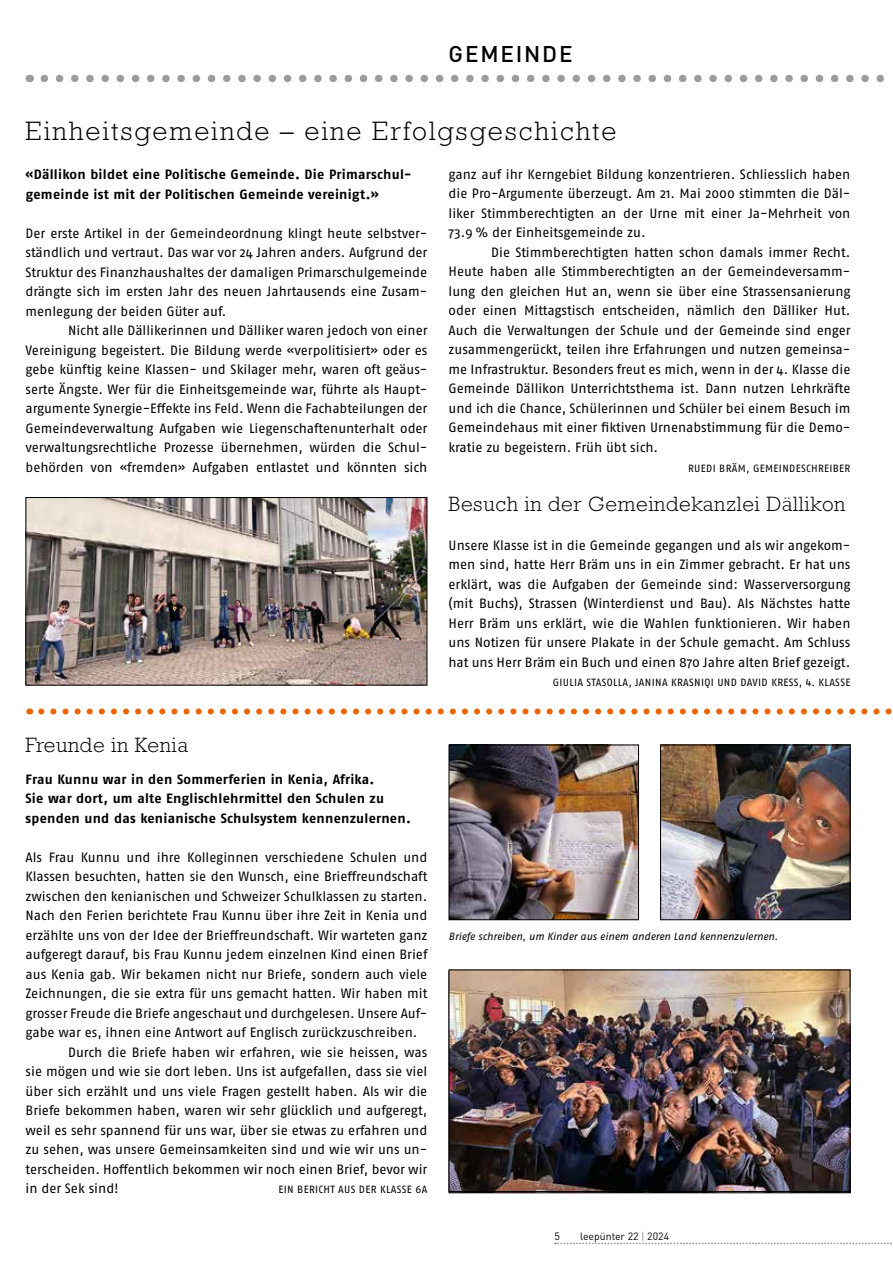
<style>
.page{position:relative;width:893px;height:1263px;background:#fff}
.page>*{position:absolute;margin:0;border:0;box-sizing:border-box;transform-origin:0 0}
.t1{font:300 27px "Rockwell Std";letter-spacing:.075em;color:#000}
.t2{font:500 22.5px "DINOT";letter-spacing:.08em;color:#000}
.t3{font:300 21px "Rockwell Std";letter-spacing:.03em;color:#000}
.t4{font:13.5px/19.5px "Fago OT";letter-spacing:-.005em;color:#000;text-align:justify}
.t5{font:700 13.5px/19.5px "Fago OT";letter-spacing:.02em;color:#000}
.t6{font:10.5px "Fago OT";letter-spacing:.03em;color:#000}
.t7{font:italic 10.5px "Fago OT";letter-spacing:-.005em;color:#000}
.t8{font:10.5px "DINOT";color:#000}
.s1{color:#868786}
</style>
<div class="page">
<svg style="left:44px;top:75px;width:840px;height:7px"></svg>
<svg style="left:555px;top:1243px;width:337px;height:1px"></svg>
<img style="left:28px;top:499px;width:397px;height:184px">
<div style="left:26px;top:497px;width:401px;height:188px;border:1px solid #000"></div>
<img style="left:451px;top:747px;width:186px;height:171px">
<div style="left:449px;top:745px;width:190px;height:175px;border:1px solid #000"></div>
<img style="left:662px;top:747px;width:186px;height:171px">
<div style="left:660px;top:745px;width:190px;height:175px;border:1px solid #000"></div>
<img style="left:451px;top:971px;width:397px;height:219px">
<div style="left:449px;top:969px;width:401px;height:223px;border:1px solid #000"></div>
<svg style="left:41px;top:708px;width:851px;height:6px"></svg>
<h2 class="t2" style="left:449px;top:39px;width:126px">GEMEINDE</h2>
<h1 class="t1" style="left:26px;top:116px;width:592px">Einheitsgemeinde – eine Erfolgsgeschichte</h1>
<p class="t5" style="left:26px;top:165px;width:387px">«Dällikon bildet eine Politische Gemeinde. Die Primarschul&shy;gemeinde ist mit der Politischen Gemeinde vereinigt.»</p>
<p class="t4" style="left:26px;top:223px;width:403px">Der erste Artikel in der Gemeindeordnung klingt heute selbstver&shy;ständlich und vertraut. Das war vor 24 Jahren anders. Aufgrund der Struktur des Finanzhaushaltes der damaligen Primarschulgemeinde drängte sich im ersten Jahr des neuen Jahrtausends eine Zusam&shy;menlegung der beiden Güter auf.</p>
<p class="t4" style="left:26px;top:321px;width:403px;text-indent:43px">Nicht alle Dällikerinnen und Dälliker waren jedoch von einer Vereinigung begeistert. Die Bildung werde «verpolitisiert» oder es gebe künftig keine Klassen- und Skilager mehr, waren oft geäus&shy;serte Ängste. Wer für die Einheitsgemeinde war, führte als Haupt&shy;argumente Synergie-Effekte ins Feld. Wenn die Fachabteilungen der Gemeindeverwaltung Aufgaben wie Liegenschaftenunterhalt oder verwaltungsrechtliche Prozesse übernehmen, würden die Schul&shy;behörden von «fremden» Aufgaben entlastet und könnten sich</p>
<h3 class="t3" style="left:26px;top:733px;width:164px">Freunde in Kenia</h3>
<p class="t5" style="left:26px;top:769px;width:387px">Frau Kunnu war in den Sommerferien in Kenia, Afrika.<br>Sie war dort, um alte Englischlehrmittel den Schulen zu spenden und das kenianische Schulsystem kennenzulernen.</p>
<p class="t4" style="left:26px;top:847px;width:403px">Als Frau Kunnu und ihre Kolleginnen verschiedene Schulen und</p>
<p class="t4" style="left:26px;top:867px;width:403px">Klassen besuchten, hatten sie den Wunsch, eine Brieffreundschaft</p>
<p class="t4" style="left:26px;top:886px;width:403px">zwischen den kenianischen und Schweizer Schulklassen zu starten.</p>
<p class="t4" style="left:26px;top:906px;width:403px">Nach den Ferien berichtete Frau Kunnu über ihre Zeit in Kenia und</p>
<p class="t4" style="left:26px;top:925px;width:403px">erzählte uns von der Idee der Brieffreundschaft. Wir warteten ganz</p>
<p class="t4" style="left:26px;top:945px;width:403px">aufgeregt darauf, bis Frau Kunnu jedem einzelnen Kind einen Brief</p>
<p class="t4" style="left:26px;top:964px;width:403px">aus Kenia gab. Wir bekamen nicht nur Briefe, sondern auch viele</p>
<p class="t4" style="left:26px;top:983px;width:403px">Zeichnungen, die sie extra für uns gemacht hatten. Wir haben mit</p>
<p class="t4" style="left:26px;top:1003px;width:403px">grosser Freude die Briefe angeschaut und durchgelesen. Unsere Auf-</p>
<p class="t4" style="left:26px;top:1022px;width:393px">gabe war es, ihnen eine Antwort auf Englisch zurückzuschreiben.</p>
<p class="t4" style="left:68px;top:1042px;width:361px">Durch die Briefe haben wir erfahren, wie sie heissen, was</p>
<p class="t4" style="left:26px;top:1061px;width:403px">sie mögen und wie sie dort leben. Uns ist aufgefallen, dass sie viel</p>
<p class="t4" style="left:26px;top:1081px;width:403px">über sich erzählt und uns viele Fragen gestellt haben. Als wir die</p>
<p class="t4" style="left:26px;top:1100px;width:403px">Briefe bekommen haben, waren wir sehr glücklich und aufgeregt,</p>
<p class="t4" style="left:26px;top:1120px;width:403px">weil es sehr spannend für uns war, über sie etwas zu erfahren und</p>
<p class="t4" style="left:26px;top:1139px;width:403px">zu sehen, was unsere Gemeinsamkeiten sind und wie wir uns un-</p>
<p class="t4" style="left:26px;top:1159px;width:403px">terscheiden. Hoffentlich bekommen wir noch einen Brief, bevor wir</p>
<p class="t4" style="left:26px;top:1178px;width:95px">in der Sek sind!</p>
<p class="t6" style="left:278px;top:1183px;width:150px">EIN BERICHT AUS DER KLASSE 6A</p>
<p class="t4" style="left:449px;top:164px;width:403px">ganz auf ihr Kerngebiet Bildung konzentrieren. Schliesslich haben die Pro-Argumente überzeugt. Am 21. Mai 2000 stimmten die Däl&shy;liker Stimmberechtigten an der Urne mit einer Ja-Mehrheit von 73.9 % der Einheitsgemeinde zu.</p>
<p class="t4" style="left:449px;top:242px;width:403px;text-indent:43px">Die Stimmberechtigten hatten schon damals immer Recht.<br>Heute haben alle Stimmberechtigten an der Gemeindeversamm&shy;lung den gleichen Hut an, wenn sie über eine Strassensanierung oder einen Mittagstisch entscheiden, nämlich den Dälliker Hut.<br>Auch die Verwaltungen der Schule und der Gemeinde sind enger zusammengerückt, teilen ihre Erfahrungen und nutzen gemeinsa&shy;me Infrastruktur. Besonders freut es mich, wenn in der 4. Klasse die Gemeinde Dällikon Unterrichtsthema ist. Dann nutzen Lehrkräfte und ich die Chance, Schülerinnen und Schüler bei einem Besuch im Gemeindehaus mit einer fiktiven Urnenabstimmung für die Demo&shy;kratie zu begeistern. Früh übt sich.</p>
<p class="t6" style="left:688px;top:462px;width:164px">RUEDI BRÄM, GEMEINDESCHREIBER</p>
<h3 class="t3" style="left:449px;top:491px;width:398px">Besuch in der Gemeindekanzlei Dällikon</h3>
<p class="t4" style="left:449px;top:535px;width:403px">Unsere Klasse ist in die Gemeinde gegangen und als wir angekom&shy;men sind, hatte Herr Bräm uns in ein Zimmer gebracht. Er hat uns erklärt, was die Aufgaben der Gemeinde sind: Wasserversorgung (mit Buchs), Strassen (Winterdienst und Bau). Als Nächstes hatte Herr Bräm uns erklärt, wie die Wahlen funktionieren. Wir haben uns Notizen für unsere Plakate in der Schule gemacht. Am Schluss hat uns Herr Bräm ein Buch und einen 870 Jahre alten Brief gezeigt.</p>
<p class="t6" style="left:553px;top:676px;width:299px">GIULIA STASOLLA, JANINA KRASNIQI UND DAVID KRESS, 4. KLASSE</p>
<p class="t7" style="left:449px;top:930px;width:331px">Briefe schreiben, um Kinder aus einem anderen Land kennenzulernen.</p>
<p class="t8" style="left:554px;top:1229px;width:7px">5</p>
<p class="t8" style="left:580px;top:1229px;width:91px">leepünter 22 <span class="s1">|</span> 2024</p>
</div>
